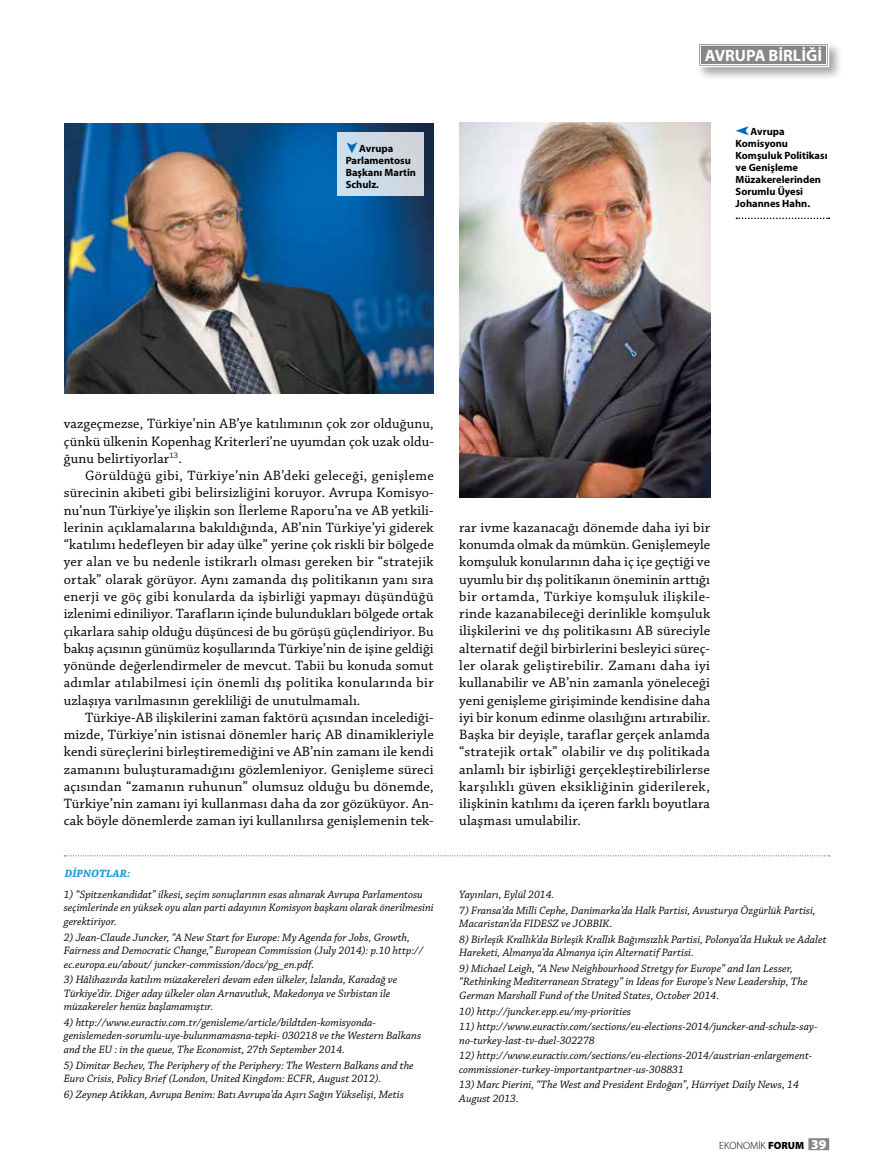
<style>
.page{position:relative;width:893px;height:1170px;background:#fff}
.page>*{position:absolute;margin:0;border:0;box-sizing:border-box;transform-origin:0 0}
.t1{font:700 16.5px "Myriad Pro";color:#fff}
.t2{font:14.25px/17.2px "Chaparral Pro";letter-spacing:.01em;color:#000;text-align:justify}
.t3{font:italic 11.25px/13.5px "Chaparral Pro";color:#000}
.t4{font:italic 700 11.25px "Chaparral Pro";color:#249fd7}
.t5{font:700 10.5px/12px "Myriad Pro";color:#000}
.t6{font:300 10.5px "Myriad Pro";color:#000}
.s1{color:#0069b4}
.s2{font-weight:900}
.s3{font-weight:900;font-size:13.5px;color:#fff}
.s4{font-weight:900;font-size:9px;color:#878787}
</style>
<div class="page">
<div style="left:808px;top:1138px;width:21px;height:12px;background:#878787"></div>
<div style="left:696px;top:41px;width:148px;height:41px;background:#000;opacity:.35"></div>
<svg style="left:697px;top:42px;width:133px;height:26px"></svg>
<div style="left:700px;top:45px;width:127px;height:20px;border:1px solid #fff"></div>
<svg style="left:64px;top:855px;width:766px;height:1px"></svg>
<img style="left:64px;top:123px;width:369px;height:271px">
<img style="left:459px;top:122px;width:251px;height:375px">
<svg style="left:736px;top:217px;width:93px;height:2px"></svg>
<div style="left:337px;top:132px;width:87px;height:64px;background:#cdd9e4"></div>
<p class="t5" style="left:346px;top:142px;width:72px"><span class="s1">■</span>Avrupa<br>Parlamentosu<br>Başkanı Martin<br>Schulz.</p>
<p class="t1" style="left:705px;top:46px;width:119px">AVRUPA BİRLİĞİ</p>
<p class="t5" style="left:736px;top:125px;width:93px"><span class="s1">●</span>Avrupa<br>Komisyonu<br>Komşuluk Politikası ve Genişleme<br>Müzakerelerinden<br>Sorumlu Üyesi<br>Johannes Hahn.</p>
<p class="t2" style="left:64px;top:416px;width:372px">vazgeçmezse, Türkiye’nin AB’ye katılımının çok zor olduğunu, çünkü ülkenin Kopenhag Kriterleri’ne uyumdan çok uzak oldu&shy;ğunu belirtiyorlar<sup>13</sup>.</p>
<p class="t2" style="left:64px;top:467px;width:372px;text-indent:21px">Görüldüğü gibi, Türkiye’nin AB’deki geleceği, genişleme sürecinin akibeti gibi belirsizliğini koruyor. Avrupa Komisyo&shy;nu’nun Türkiye’ye ilişkin son İlerleme Raporu’na ve AB yetkili&shy;lerinin açıklamalarına bakıldığında, AB’nin Türkiye’yi giderek “katılımı hedefleyen bir aday ülke” yerine çok riskli bir bölgede yer alan ve bu nedenle istikrarlı olması gereken bir “stratejik ortak” olarak görüyor. Aynı zamanda dış politikanın yanı sıra enerji ve göç gibi konularda da işbirliği yapmayı düşündüğü izlenimi ediniliyor. Tarafların içinde bulundukları bölgede ortak çıkarlara sahip olduğu düşüncesi de bu görüşü güçlendiriyor. Bu bakış açısının günümüz koşullarında Türkiye’nin de işine geldiği yönünde değerlendirmeler de mevcut. Tabii bu konuda somut adımlar atılabilmesi için önemli dış politika konularında bir uzlaşıya varılmasının gerekliliği de unutulmamalı.</p>
<p class="t2" style="left:64px;top:709px;width:371px;text-indent:21px">Türkiye-AB ilişkilerini zaman faktörü açısından incelediği&shy;mizde, Türkiye’nin istisnai dönemler hariç AB dinamikleriyle kendi süreçlerini birleştiremediğini ve AB’nin zamanı ile kendi zamanını buluşturamadığını gözlemleniyor. Genişleme süreci açısından “zamanın ruhunun” olumsuz olduğu bu dönemde, Türkiye’nin zamanı iyi kullanması daha da zor gözüküyor. An&shy;cak böyle dönemlerde zaman iyi kullanılırsa genişlemenin tek-</p>
<p class="t4" style="left:65px;top:866px;width:67px">DİPNOTLAR:</p>
<p class="t3" style="left:64px;top:888px;width:371px">1) “Spitzenkandidat” ilkesi, seçim sonuçlarının esas alınarak Avrupa Parlamentosu seçimlerinde en yüksek oyu alan parti adayının Komisyon başkanı olarak önerilmesini gerektiriyor.</p>
<p class="t3" style="left:64px;top:930px;width:361px">2) Jean-Claude Juncker, “A New Start for Europe: My Agenda for Jobs, Growth,<br>Fairness and Democratic Change,” European Commission (July 2014): p.10 http:// ec.europa.eu/about/ juncker-commission/docs/pg_en.pdf.</p>
<p class="t3" style="left:64px;top:973px;width:335px">3) Hâlihazırda katılım müzakereleri devam eden ülkeler, İzlanda, Karadağ ve<br>Türkiye’dir. Diğer aday ülkeler olan Arnavutluk, Makedonya ve Sırbistan ile müzakereler henüz başlamamıştır.</p>
<p class="t3" style="left:64px;top:1015px;width:359px">4) http://www.euractiv.com.tr/genisleme/article/bildtden-komisyonda&shy;genislemeden-sorumlu-uye-bulunmamasna-tepki- 030218 ve the Western Balkans and the EU : in the queue, The Economist, 27th September 2014.</p>
<p class="t3" style="left:64px;top:1058px;width:352px">5) Dimitar Bechev, The Periphery of the Periphery: The Western Balkans and the<br>Euro Crisis, Policy Brief (London, United Kingdom: ECFR, August 2012).</p>
<p class="t3" style="left:64px;top:1087px;width:342px">6) Zeynep Atikkan, Avrupa Benim: Batı Avrupa’da Aşırı Sağın Yükselişi, Metis</p>
<p class="t2" style="left:459px;top:519px;width:252px">rar ivme kazanacağı dönemde daha iyi bir konumda olmak da mümkün. Genişlemeyle komşuluk konularının daha iç içe geçtiği ve uyumlu bir dış politikanın öneminin arttığı bir ortamda, Türkiye komşuluk ilişkile&shy;rinde kazanabileceği derinlikle komşuluk ilişkilerini ve dış politikasını AB süreciyle alternatif değil birbirlerini besleyici süreç&shy;ler olarak geliştirebilir. Zamanı daha iyi kullanabilir ve AB’nin zamanla yöneleceği yeni genişleme girişiminde kendisine daha iyi bir konum edinme olasılığını artırabilir.<br>Başka bir deyişle, taraflar gerçek anlamda “stratejik ortak” olabilir ve dış politikada anlamlı bir işbirliği gerçekleştirebilirlerse karşılıklı güven eksikliğinin giderilerek, ilişkinin katılımı da içeren farklı boyutlara ulaşması umulabilir.</p>
<p class="t3" style="left:459px;top:888px;width:97px">Yayınları, Eylül 2014.</p>
<p class="t3" style="left:459px;top:903px;width:358px">7) Fransa’da Milli Cephe, Danimarka’da Halk Partisi, Avusturya Özgürlük Partisi,<br>Macaristan’da FIDESZ ve JOBBIK.</p>
<p class="t3" style="left:459px;top:932px;width:369px">8) Birleşik Krallık’da Birleşik Krallık Bağımsızlık Partisi, Polonya’da Hukuk ve Adalet<br>Hareketi, Almanya’da Almanya için Alternatif Partisi.</p>
<p class="t3" style="left:459px;top:961px;width:350px">9) Michael Leigh, “A New Neighbourhood Stretgy for Europe” and Ian Lesser, “Rethinking Mediterranean Strategy” in Ideas for Europe’s New Leadership, The<br>German Marshall Fund of the United States, October 2014.</p>
<p class="t3" style="left:459px;top:1004px;width:173px">10) http://juncker.epp.eu/my-priorities</p>
<p class="t3" style="left:459px;top:1020px;width:360px">11) http://www.euractiv.com/sections/eu-elections-2014/juncker-and-schulz-say&shy;no-turkey-last-tv-duel-302278</p>
<p class="t3" style="left:459px;top:1049px;width:355px">12) http://www.euractiv.com/sections/eu-elections-2014/austrian-enlargement&shy;commissioner-turkey-importantpartner-us-308831</p>
<p class="t3" style="left:459px;top:1078px;width:341px">13) Marc Pierini, “The West and President Erdoğan”, Hürriyet Daily News, 14<br>August 2013.</p>
<p class="t6" style="left:719px;top:1139px;width:111px">EKONOMİK <span class="s2">FORUM</span> <span class="s3">39</span><span class="s4">i</span></p>
</div>
